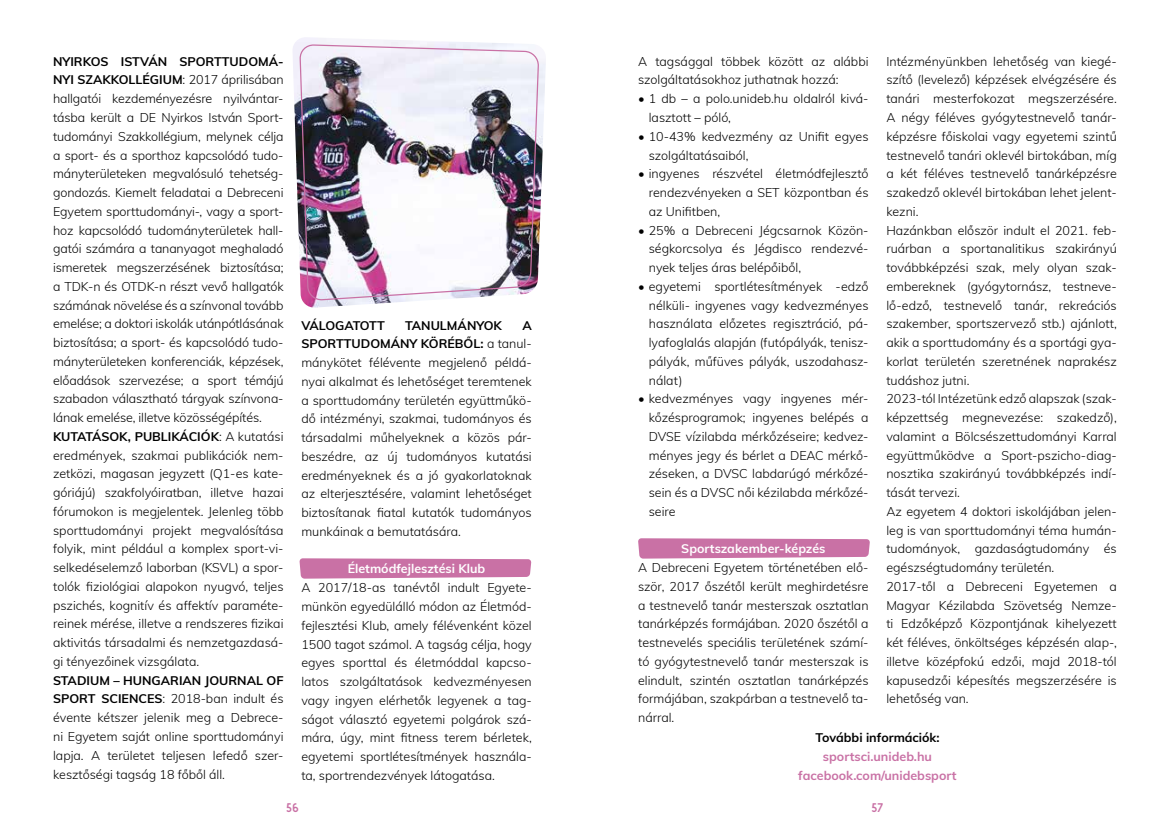
<style>
.page{position:relative;width:1170px;height:833px;background:#fff}
.page>*{position:absolute;margin:0;border:0;box-sizing:border-box;transform-origin:0 0}
.t1{font:300 12.5px/18.8px "Muli";color:#000;text-align:justify}
.t2{font:700 12.5px "Muli";color:#fff}
.t3{font:700 12.5px/18.8px "Muli";color:#c971a5;text-align:center}
.t4{font:700 12.5px "Muli";color:#000}
.t5{font:700 12.5px "Muli";letter-spacing:-.04em;color:#000}
.t6{font:700 12.5px "Advent Pro";color:#c971a5}
.s1{font-weight:700}
</style>
<div class="page">
<svg style="left:638px;top:538px;width:231px;height:20px;background:#cc79aa"></svg>
<svg style="left:299px;top:558px;width:232px;height:20px;background:#cc79aa"></svg>
<img style="left:293px;top:37px;width:253px;height:271px">
<img style="left:299px;top:44px;width:241px;height:256px">
<p class="t1" style="left:53px;top:51px;width:232px;text-align:left"><span class="s1">NYIRKOS ISTVÁN SPORTTUDOMÁ-NYI SZAKKOLLÉGIUM</span>: 2017 áprilisában hallgatói kezdeményezésre nyilvántar&shy;tásba került a DE Nyirkos István Sport&shy;tudományi Szakkollégium, melynek célja a sport- és a sporthoz kapcsolódó tudo&shy;mányterületeken megvalósuló tehetség&shy;gondozás. Kiemelt feladatai a Debreceni Egyetem sporttudományi-, vagy a sport&shy;hoz kapcsolódó tudományterületek hall&shy;gatói számára a tananyagot meghaladó ismeretek megszerzésének biztosítása; a TDK-n és OTDK-n részt vevő hallgatók számának növelése és a színvonal tovább emelése; a doktori iskolák utánpótlásának biztosítása; a sport- és kapcsolódó tudo&shy;mányterületeken konferenciák, képzések, előadások szervezése; a sport témájú szabadon választható tárgyak színvona&shy;lának emelése, illetve közösségépítés.<br><span class="s1">KUTATÁSOK, PUBLIKÁCIÓK</span>: A kutatási eredmények, szakmai publikációk nem&shy;zetközi, magasan jegyzett (Q1-es kate&shy;góriájú) szakfolyóiratban, illetve hazai fórumokon is megjelentek. Jelenleg több sporttudományi projekt megvalósítása folyik, mint például a komplex sport-vi&shy;selkedéselemző laborban (KSVL) a spor&shy;tolók fiziológiai alapokon nyugvó, teljes pszichés, kognitív és affektív paraméte&shy;reinek mérése, illetve a rendszeres fizikai aktivitás társadalmi és nemzetgazdasá&shy;gi tényezőinek vizsgálata.</p>
<p class="t1" style="left:53px;top:670px;width:232px"><span class="s1">STADIUM – HUNGARIAN JOURNAL OF SPORT SCIENCES</span>: 2018-ban indult és évente kétszer jelenik meg a Debrece&shy;ni Egyetem saját online sporttudományi lapja. A területet teljesen lefedő szer&shy;kesztőségi tagság 18 főből áll.</p>
<p class="t5" style="left:301px;top:316px;width:85px">VÁLOGATOTT</p>
<p class="t4" style="left:405px;top:316px;width:98px">TANULMÁNYOK</p>
<p class="t1" style="left:301px;top:315px;width:232px;text-indent:221px"><span class="s1">A SPORTTUDOMÁNY KÖRÉBŐL:</span> a tanul&shy;mánykötet félévente megjelenő példá&shy;nyai alkalmat és lehetőséget teremtenek a sporttudomány területén együttműkö&shy;dő intézményi, szakmai, tudományos és társadalmi műhelyeknek a közös pár&shy;beszédre, az új tudományos kutatási eredményeknek és a jó gyakorlatoknak az elterjesztésére, valamint lehetőséget biztosítanak fiatal kutatók tudományos munkáinak a bemutatására.</p>
<p class="t2" style="left:348px;top:560px;width:139px">Életmódfejlesztési Klub</p>
<p class="t1" style="left:301px;top:578px;width:232px">A 2017/18-as tanévtől indult Egyete&shy;münkön egyedülálló módon az Életmód&shy;fejlesztési Klub, amely félévenként közel 1500 tagot számol. A tagság célja, hogy egyes sporttal és életmóddal kapcso&shy;latos szolgáltatások kedvezményesen vagy ingyen elérhetők legyenek a tag&shy;ságot választó egyetemi polgárok szá&shy;mára, úgy, mint fitness terem bérletek, egyetemi sportlétesítmények használa&shy;ta, sportrendezvények látogatása.</p>
<p class="t1" style="left:638px;top:51px;width:232px">A tagsággal többek között az alábbi szolgáltatásokhoz juthatnak hozzá:</p>
<p class="t1" style="left:648px;top:89px;width:221px;text-indent:-11px">• 1 db – a polo.unideb.hu oldalról kivá&shy;lasztott – póló,</p>
<p class="t1" style="left:648px;top:126px;width:221px;text-indent:-11px">• 10-43% kedvezmény az Unifit egyes szolgáltatásaiból,</p>
<p class="t1" style="left:648px;top:164px;width:221px;text-indent:-11px">• ingyenes részvétel életmódfejlesztő rendezvényeken a SET központban és az Unifitben,</p>
<p class="t1" style="left:648px;top:220px;width:221px;text-indent:-11px">• 25% a Debreceni Jégcsarnok Közön&shy;ségkorcsolya és Jégdisco rendezvé&shy;nyek teljes áras belépőiből,</p>
<p class="t1" style="left:648px;top:276px;width:221px;text-indent:-11px">• egyetemi sportlétesítmények -edző nélküli- ingyenes vagy kedvezményes használata előzetes regisztráció, pá&shy;lyafoglalás alapján (futópályák, tenisz&shy;pályák, műfüves pályák, uszodahasz&shy;nálat)</p>
<p class="t1" style="left:648px;top:389px;width:221px;text-indent:-11px">• kedvezményes vagy ingyenes mér&shy;kőzésprogramok; ingyenes belépés a DVSE vízilabda mérkőzéseire; kedvez&shy;ményes jegy és bérlet a DEAC mérkő&shy;zéseken, a DVSC labdarúgó mérkőzé&shy;sein és a DVSC női kézilabda mérkőzé&shy;seire</p>
<p class="t2" style="left:681px;top:540px;width:146px">Sportszakember-képzés</p>
<p class="t1" style="left:638px;top:558px;width:232px">A Debreceni Egyetem történetében elő&shy;ször, 2017 őszétől került meghirdetésre a testnevelő tanár mesterszak osztatlan tanárképzés formájában. 2020 őszétől a testnevelés speciális területének számí&shy;tó gyógytestnevelő tanár mesterszak is elindult, szintén osztatlan tanárképzés formájában, szakpárban a testnevelő ta&shy;nárral.</p>
<p class="t1" style="left:886px;top:51px;width:232px;text-align:left">Intézményünkben lehetőség van kiegé&shy;szítő (levelező) képzések elvégzésére és tanári mesterfokozat megszerzésére.<br>A négy féléves gyógytestnevelő tanár&shy;képzésre főiskolai vagy egyetemi szintű testnevelő tanári oklevél birtokában, míg a két féléves testnevelő tanárképzésre szakedző oklevél birtokában lehet jelent&shy;kezni.<br>Hazánkban először indult el 2021. feb&shy;ruárban a sportanalitikus szakirányú továbbképzési szak, mely olyan szak&shy;embereknek (gyógytornász, testneve&shy;lő-edző, testnevelő tanár, rekreációs szakember, sportszervező stb.) ajánlott, akik a sporttudomány és a sportági gya&shy;korlat területén szeretnének naprakész tudáshoz jutni.<br>2023-tól Intézetünk edző alapszak (szak&shy;képzettség megnevezése: szakedző), valamint a Bölcsészettudományi Karral együttműködve a Sport-pszicho-diag&shy;nosztika szakirányú továbbképzés indí&shy;tását tervezi.<br>Az egyetem 4 doktori iskolájában jelen&shy;leg is van sporttudományi téma humán&shy;tudományok, gazdaságtudomány és egészségtudomány területén.<br>2017-től a Debreceni Egyetemen a Magyar Kézilabda Szövetség Nemze&shy;ti Edzőképző Központjának kihelyezett két féléves, önköltséges képzésén alap-, illetve középfokú edzői, majd 2018-tól kapusedzői képesítés megszerzésére is lehetőség van.</p>
<p class="t4" style="left:815px;top:728px;width:126px">További információk:</p>
<p class="t3" style="left:798px;top:746px;width:160px">sportsci.unideb.hu facebook.com/unidebsport</p>
<p class="t6" style="left:286px;top:800px;width:13px">56</p>
<p class="t6" style="left:871px;top:800px;width:13px">57</p>
</div>
